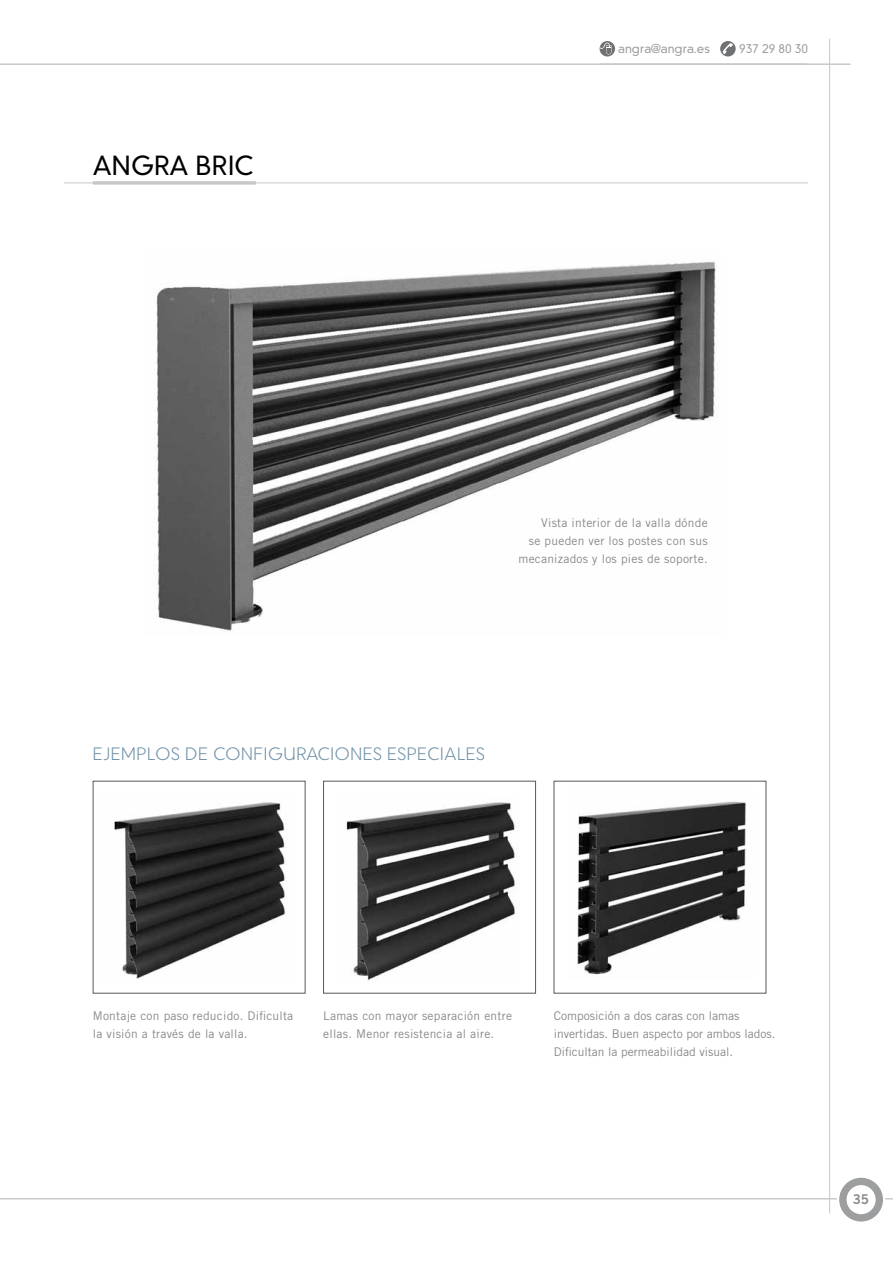
<style>
.page{position:relative;width:893px;height:1263px;background:#fff}
.page>*{position:absolute;margin:0;border:0;box-sizing:border-box;transform-origin:0 0}
.t1{font:500 25.5px "Victory";letter-spacing:.01em;color:#000}
.t2{font:300 16.5px "Victory";letter-spacing:.04em;color:#6e90a6}
.t3{font:13.5px "Trade Gothic LT Std Bd 2";color:#87888a}
.t4{font:12px/18px "Trade Gothic LT Std";letter-spacing:.02em;color:#87888a}
.t5{font:12px/18px "Trade Gothic LT Std";color:#87888a}
.t6{font:500 12px "Victory";color:#9c9e9f}
</style>
<div class="page">
<hr style="left:0;top:1198px;width:893px;height:1px;background:#c6c7c8">
<div style="left:838px;top:1177px;width:46px;height:45px;background:#9c9e9f;border-radius:50%"></div>
<div style="left:837px;top:1175px;width:48px;height:49px;border:2px solid #fff;border-radius:50%"></div>
<div style="left:846px;top:1185px;width:30px;height:29px;background:#fff;border-radius:50%"></div>
<hr style="left:0;top:64px;width:850px;height:1px;background:#c6c7c8">
<hr style="left:829px;top:39px;width:1px;height:1174px;background:#c6c7c8">
<svg style="left:600px;top:41px;width:15px;height:15px"></svg>
<svg style="left:600px;top:43px;width:11px;height:11px"></svg>
<svg style="left:720px;top:41px;width:16px;height:15px"></svg>
<svg style="left:723px;top:43px;width:10px;height:11px"></svg>
<hr style="left:600px;top:63px;width:207px;height:2px;background:#c6c7c8">
<img style="left:156px;top:261px;width:560px;height:370px">
<img style="left:114px;top:802px;width:172px;height:177px">
<img style="left:346px;top:802px;width:170px;height:179px">
<img style="left:577px;top:801px;width:170px;height:174px">
<div style="left:323px;top:781px;width:213px;height:212px;border:1px solid #58585a"></div>
<hr style="left:64px;top:182px;width:744px;height:1px;background:#c6c7c8">
<svg style="left:93px;top:181px;width:163px;height:4px"></svg>
<p class="t1" style="left:93px;top:150px;width:162px">ANGRA BRIC</p>
<p class="t6" style="left:618px;top:42px;width:93px">angra@angra.es</p>
<p class="t6" style="left:739px;top:42px;width:70px">937 29 80 30</p>
<p class="t4" style="left:518px;top:514px;width:191px;text-align:right">Vista interior de la valla dónde<br>se pueden ver los postes con sus mecanizados y los pies de soporte.</p>
<p class="t2" style="left:93px;top:744px;width:394px">EJEMPLOS DE CONFIGURACIONES ESPECIALES</p>
<p class="t4" style="left:93px;top:1006px;width:202px">Montaje con paso reducido. Dificulta la visión a través de la valla.</p>
<p class="t4" style="left:323px;top:1006px;width:190px">Lamas con mayor separación entre ellas. Menor resistencia al aire.</p>
<p class="t5" style="left:554px;top:1006px;width:223px">Composición a dos caras con lamas invertidas. Buen aspecto por ambos lados.<br>Dificultan la permeabilidad visual.</p>
<p class="t3" style="left:853px;top:1191px;width:18px">35</p>
</div>
